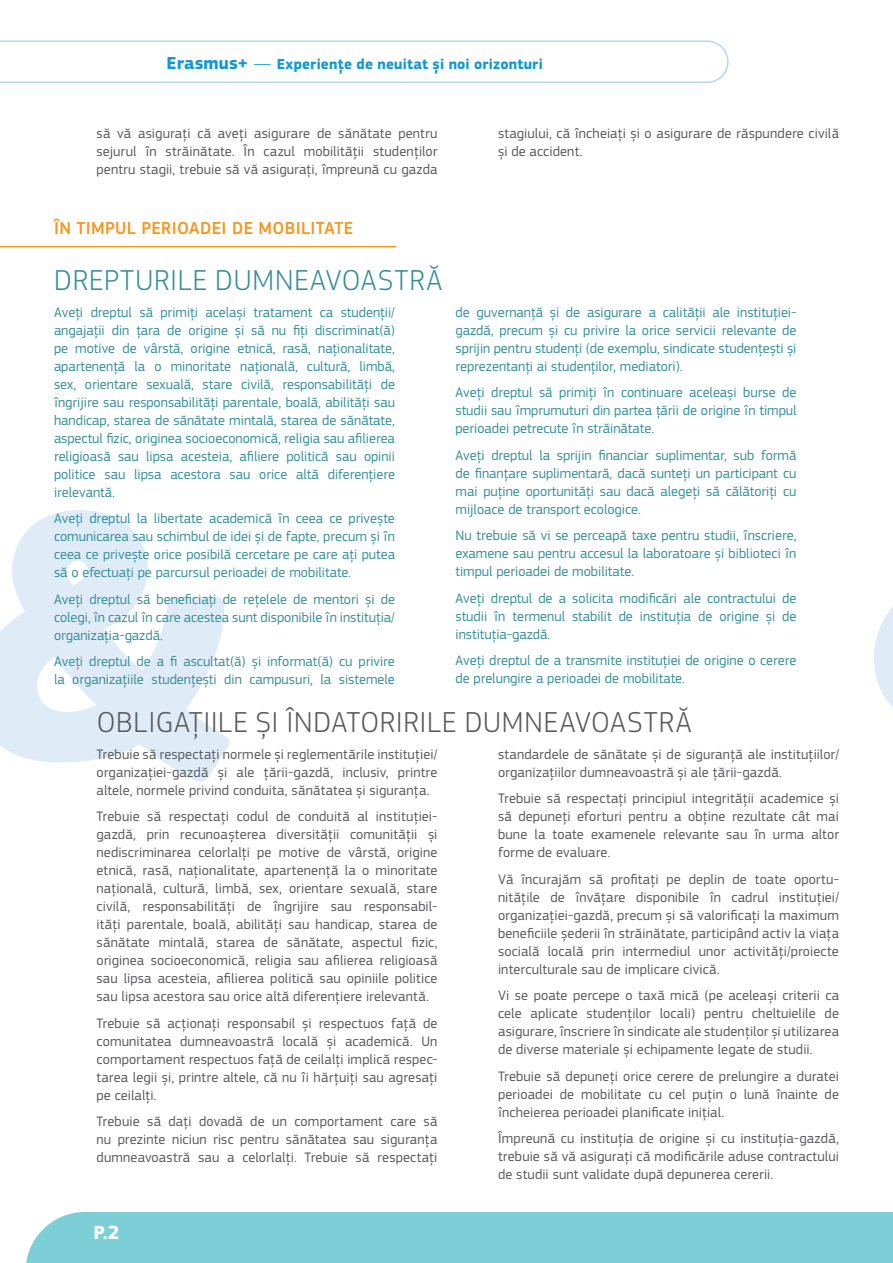
<style>
.page{position:relative;width:893px;height:1263px;background:#fff}
.page>*{position:absolute;margin:0;border:0;box-sizing:border-box;transform-origin:0 0}
.Title_2{font:300 30px "EC Square Sans Pro";letter-spacing:.02em;color:#57585a}
.Title_1{font:300 30px "EC Square Sans Pro";letter-spacing:.03em;color:#378e99}
.t1{font:700 19.8px "EC Square Sans Pro";color:#fff}
.Title_1-2{font:500 18px "EC Square Sans Pro";letter-spacing:.02em;color:#f7951d}
.t2{font:700 15px "EC Square Sans Pro";letter-spacing:.015em;color:#1097d6}
.body_Oblig{font:14.25px/18px "EC Square Sans Pro";letter-spacing:.01em;color:#57585a;text-align:justify}
.body_entitl{font:14.25px/18px "EC Square Sans Pro";color:#378e99;text-align:justify}
.s1{font-size:18px}
.s2{font-weight:300;font-size:18px}
</style>
<div class="page">
<div style="left:26px;top:1212px;width:867px;height:51px;background:#7ccfd6"></div>
<svg style="left:0;top:40px;width:729px;height:43px"></svg>
<svg style="left:0;top:510px;width:230px;height:272px;fill:#dfecf7"></svg>
<svg style="left:874px;top:606px;width:19px;height:101px"></svg>
<hr style="left:0;top:246px;width:396px;height:1px;background:#f7951d">
<p class="t2" style="left:167px;top:55px;width:378px"><span class="s1">Erasmus+</span> <span class="s2">—</span> Experiențe de neuitat și noi orizonturi</p>
<p class="body_Oblig" style="left:97px;top:125px;width:342px">să vă asigurați că aveți asigurare de sănătate pentru sejurul în străinătate. În cazul mobilității studenților pentru stagii, trebuie să vă asigurați, împreună cu gazda</p>
<p class="body_Oblig" style="left:498px;top:125px;width:342px">stagiului, că încheiați și o asigurare de răspundere civilă și de accident.</p>
<h1 class="Title_1-2" style="left:54px;top:218px;width:301px">ÎN TIMPUL PERIOADEI DE MOBILITATE</h1>
<h1 class="Title_1" style="left:54px;top:263px;width:390px">DREPTURILE DUMNEAVOASTRĂ</h1>
<p class="body_entitl" style="left:54px;top:303px;width:342px">Aveți dreptul să primiți același tratament ca studenții/ angajații din țara de origine și să nu fiți discriminat(ă) pe motive de vârstă, origine etnică, rasă, naționalitate, apartenență la o minoritate națională, cultură, limbă, sex, orientare sexuală, stare civilă, responsabilități de îngrijire sau responsabilități parentale, boală, abilități sau handicap, starea de sănătate mintală, starea de sănătate, aspectul fizic, originea socioeconomică, religia sau afilierea religioasă sau lipsa acesteia, afiliere politică sau opinii politice sau lipsa acestora sau orice altă diferențiere irelevantă.</p>
<p class="body_entitl" style="left:54px;top:510px;width:342px">Aveți dreptul la libertate academică în ceea ce privește comunicarea sau schimbul de idei și de fapte, precum și în ceea ce privește orice posibilă cercetare pe care ați putea să o efectuați pe parcursul perioadei de mobilitate.</p>
<p class="body_entitl" style="left:54px;top:590px;width:342px">Aveți dreptul să beneficiați de rețelele de mentori și de colegi, în cazul în care acestea sunt disponibile în instituția/ organizația-gazdă.</p>
<p class="body_entitl" style="left:54px;top:653px;width:342px">Aveți dreptul de a fi ascultat(ă) și informat(ă) cu privire la organizațiile studențești din campusuri, la sistemele</p>
<p class="body_entitl" style="left:455px;top:303px;width:342px">de guvernanță și de asigurare a calității ale instituției&shy;gazdă, precum și cu privire la orice servicii relevante de sprijin pentru studenți (de exemplu, sindicate studențești și reprezentanți ai studenților, mediatori).</p>
<p class="body_entitl" style="left:455px;top:384px;width:342px">Aveți dreptul să primiți în continuare aceleași burse de studii sau împrumuturi din partea țării de origine în timpul perioadei petrecute în străinătate.</p>
<p class="body_entitl" style="left:455px;top:446px;width:342px">Aveți dreptul la sprijin financiar suplimentar, sub formă de finanțare suplimentară, dacă sunteți un participant cu mai puține oportunități sau dacă alegeți să călătoriți cu mijloace de transport ecologice.</p>
<p class="body_entitl" style="left:455px;top:527px;width:342px">Nu trebuie să vi se perceapă taxe pentru studii, înscriere, examene sau pentru accesul la laboratoare și biblioteci în timpul perioadei de mobilitate.</p>
<p class="body_entitl" style="left:455px;top:589px;width:342px">Aveți dreptul de a solicita modificări ale contractului de studii în termenul stabilit de instituția de origine și de instituția-gazdă.</p>
<p class="body_entitl" style="left:455px;top:652px;width:342px">Aveți dreptul de a transmite instituției de origine o cerere de prelungire a perioadei de mobilitate.</p>
<h1 class="Title_2" style="left:97px;top:705px;width:597px">OBLIGAȚIILE ȘI ÎNDATORIRILE DUMNEAVOASTRĂ</h1>
<p class="body_Oblig" style="left:97px;top:745px;width:342px">Trebuie să respectați normele și reglementările instituției/ organizației-gazdă și ale țării-gazdă, inclusiv, printre altele, normele privind conduita, sănătatea și siguranța.</p>
<p class="body_Oblig" style="left:97px;top:808px;width:342px">Trebuie să respectați codul de conduită al instituției&shy;gazdă, prin recunoașterea diversității comunității și nediscriminarea celorlalți pe motive de vârstă, origine etnică, rasă, naționalitate, apartenență la o minoritate națională, cultură, limbă, sex, orientare sexuală, stare civilă, responsabilități de îngrijire sau responsabil&shy;ități parentale, boală, abilități sau handicap, starea de sănătate mintală, starea de sănătate, aspectul fizic, originea socioeconomică, religia sau afilierea religioasă sau lipsa acesteia, afilierea politică sau opiniile politice sau lipsa acestora sau orice altă diferențiere irelevantă.</p>
<p class="body_Oblig" style="left:97px;top:1014px;width:342px">Trebuie să acționați responsabil și respectuos față de comunitatea dumneavoastră locală și academică. Un comportament respectuos față de ceilalți implică respec&shy;tarea legii și, printre altele, că nu îi hărțuiți sau agresați pe ceilalți.</p>
<p class="body_Oblig" style="left:97px;top:1113px;width:342px">Trebuie să dați dovadă de un comportament care să nu prezinte niciun risc pentru sănătatea sau siguranța dumneavoastră sau a celorlalți. Trebuie să respectați</p>
<p class="body_Oblig" style="left:498px;top:745px;width:342px">standardele de sănătate și de siguranță ale instituțiilor/ organizațiilor dumneavoastră și ale țării-gazdă.</p>
<p class="body_Oblig" style="left:498px;top:790px;width:342px">Trebuie să respectați principiul integrității academice și să depuneți eforturi pentru a obține rezultate cât mai bune la toate examenele relevante sau în urma altor forme de evaluare.</p>
<p class="body_Oblig" style="left:498px;top:870px;width:342px">Vă încurajăm să profitați pe deplin de toate oportu&shy;nitățile de învățare disponibile în cadrul instituției/ organizației-gazdă, precum și să valorificați la maximum beneficiile șederii în străinătate, participând activ la viața socială locală prin intermediul unor activități/proiecte interculturale sau de implicare civică.</p>
<p class="body_Oblig" style="left:498px;top:987px;width:342px">Vi se poate percepe o taxă mică (pe aceleași criterii ca cele aplicate studenților locali) pentru cheltuielile de asigurare, înscriere în sindicate ale studenților și utilizarea de diverse materiale și echipamente legate de studii.</p>
<p class="body_Oblig" style="left:498px;top:1067px;width:342px">Trebuie să depuneți orice cerere de prelungire a duratei perioadei de mobilitate cu cel puțin o lună înainte de încheierea perioadei planificate inițial.</p>
<p class="body_Oblig" style="left:498px;top:1130px;width:342px">Împreună cu instituția de origine și cu instituția-gazdă, trebuie să vă asigurați că modificările aduse contractului de studii sunt validate după depunerea cererii.</p>
<h2 class="t1" style="left:94px;top:1220px;width:28px">P.2</h2>
</div>
